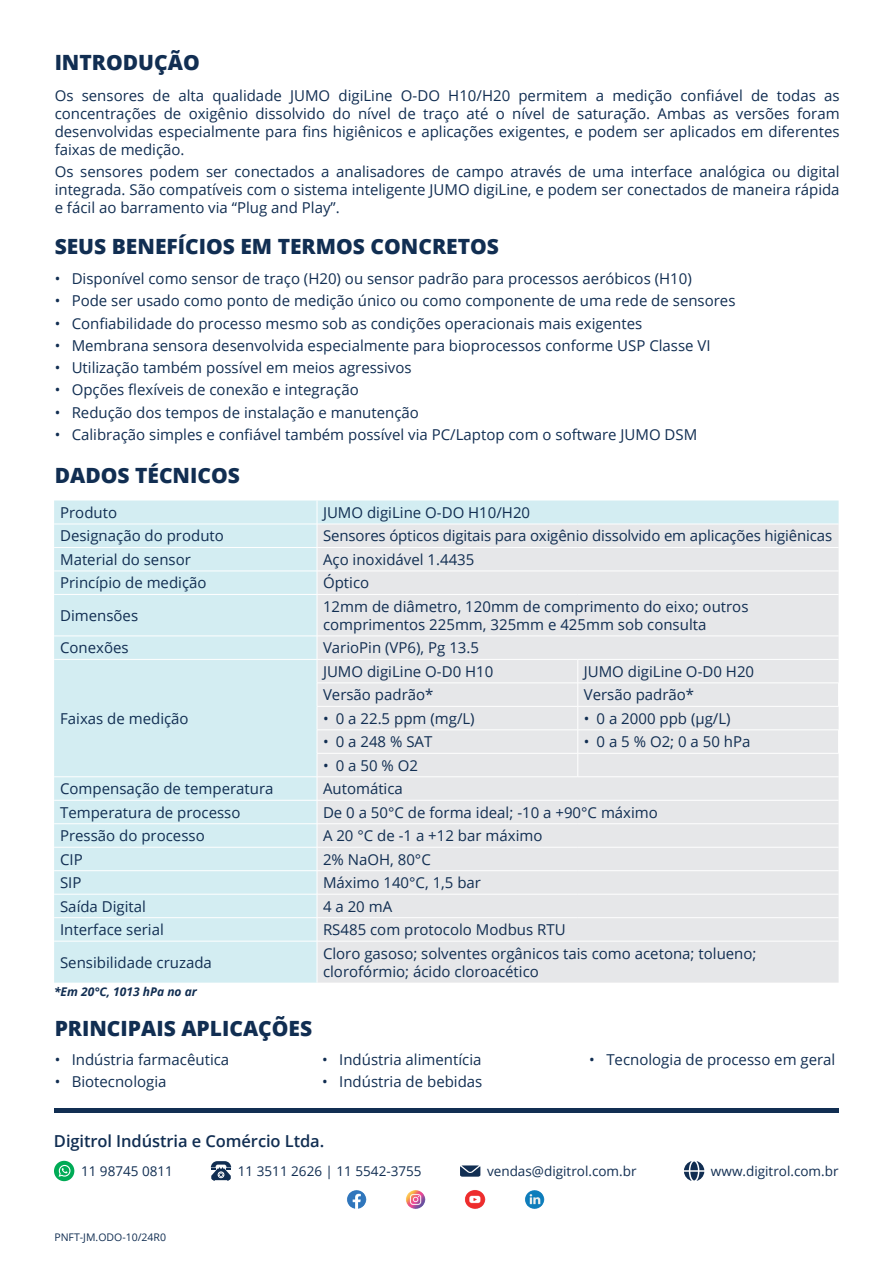
<style>
.page{position:relative;width:893px;height:1263px;background:#fff}
.page>*{position:absolute;margin:0;border:0;box-sizing:border-box;transform-origin:0 0}
.t1{font:800 21px "Open Sans";color:#112e52}
.t2{font:600 16.5px "Open Sans";letter-spacing:-.005em;color:#112e52}
.t3{font:15px/18px "Open Sans";color:#112e52;text-align:justify}
.t4{font:13.5px "Open Sans";color:#112e52}
.t5{font:italic 700 12px "Open Sans";color:#112e52}
.t6{font:10.5px "Open Sans";color:#112e52}
</style>
<div class="page">
<div style="left:54px;top:500px;width:785px;height:483px;background:#d3edf2"></div>
<div style="left:318px;top:525px;width:521px;height:458px;background:#e6e7e9"></div>
<hr style="left:54px;top:524px;width:263px;height:1px;background:#fff">
<hr style="left:317px;top:524px;width:261px;height:1px;background:#fff">
<hr style="left:578px;top:524px;width:261px;height:1px;background:#fff">
<hr style="left:54px;top:547px;width:263px;height:1px;background:#fff">
<hr style="left:317px;top:547px;width:261px;height:1px;background:#fff">
<hr style="left:578px;top:547px;width:261px;height:1px;background:#fff">
<hr style="left:54px;top:571px;width:263px;height:1px;background:#fff">
<hr style="left:317px;top:571px;width:261px;height:1px;background:#fff">
<hr style="left:578px;top:571px;width:261px;height:1px;background:#fff">
<hr style="left:54px;top:594px;width:263px;height:1px;background:#fff">
<hr style="left:317px;top:594px;width:261px;height:1px;background:#fff">
<hr style="left:578px;top:594px;width:261px;height:1px;background:#fff">
<hr style="left:54px;top:636px;width:263px;height:1px;background:#fff">
<hr style="left:317px;top:636px;width:261px;height:1px;background:#fff">
<hr style="left:578px;top:636px;width:261px;height:1px;background:#fff">
<hr style="left:54px;top:659px;width:263px;height:1px;background:#fff">
<hr style="left:317px;top:659px;width:261px;height:1px;background:#fff">
<hr style="left:54px;top:776px;width:263px;height:1px;background:#fff">
<hr style="left:317px;top:776px;width:261px;height:1px;background:#fff">
<hr style="left:54px;top:800px;width:263px;height:1px;background:#fff">
<hr style="left:317px;top:800px;width:261px;height:1px;background:#fff">
<hr style="left:578px;top:800px;width:261px;height:1px;background:#fff">
<hr style="left:317px;top:683px;width:261px;height:1px;background:#fff">
<hr style="left:317px;top:706px;width:261px;height:1px;background:#fff">
<hr style="left:317px;top:729px;width:261px;height:1px;background:#fff">
<hr style="left:317px;top:753px;width:261px;height:1px;background:#fff">
<hr style="left:54px;top:823px;width:263px;height:1px;background:#fff">
<hr style="left:317px;top:823px;width:261px;height:1px;background:#fff">
<hr style="left:578px;top:823px;width:261px;height:1px;background:#fff">
<hr style="left:54px;top:847px;width:263px;height:1px;background:#fff">
<hr style="left:317px;top:847px;width:261px;height:1px;background:#fff">
<hr style="left:578px;top:847px;width:261px;height:1px;background:#fff">
<hr style="left:54px;top:870px;width:263px;height:1px;background:#fff">
<hr style="left:317px;top:870px;width:261px;height:1px;background:#fff">
<hr style="left:578px;top:870px;width:261px;height:1px;background:#fff">
<hr style="left:54px;top:894px;width:263px;height:1px;background:#fff">
<hr style="left:317px;top:894px;width:261px;height:1px;background:#fff">
<hr style="left:578px;top:894px;width:261px;height:1px;background:#fff">
<hr style="left:54px;top:917px;width:263px;height:1px;background:#fff">
<hr style="left:317px;top:917px;width:261px;height:1px;background:#fff">
<hr style="left:578px;top:917px;width:261px;height:1px;background:#fff">
<hr style="left:54px;top:941px;width:263px;height:1px;background:#fff">
<hr style="left:317px;top:941px;width:261px;height:1px;background:#fff">
<hr style="left:578px;top:941px;width:261px;height:1px;background:#fff">
<svg style="left:317px;top:500px;width:1px;height:94px"></svg>
<hr style="left:317px;top:595px;width:1px;height:41px;background:#fff">
<svg style="left:317px;top:637px;width:1px;height:304px"></svg>
<hr style="left:317px;top:941px;width:1px;height:42px;background:#fff">
<div style="left:578px;top:659px;width:261px;height:118px;background:#e6e7e9"></div>
<img style="left:406px;top:1190px;width:20px;height:19px">
<img style="left:525px;top:1190px;width:19px;height:19px">
<img style="left:465px;top:1190px;width:20px;height:19px">
<div style="left:54px;top:1161px;width:20px;height:20px;background:#00ab56;border-radius:50%"></div>
<svg style="left:59px;top:1165px;width:11px;height:12px"></svg>
<img style="left:347px;top:1190px;width:20px;height:19px">
<svg style="left:211px;top:1161px;width:20px;height:20px"></svg>
<svg style="left:684px;top:1161px;width:20px;height:20px"></svg>
<svg style="left:460px;top:1165px;width:20px;height:12px"></svg>
<div style="left:54px;top:1108px;width:785px;height:5px;background:#112e52"></div>
<h1 class="t1" style="left:55px;top:47px;width:147px">INTRODUÇÃO</h1>
<p class="t3" style="left:55px;top:86px;width:786px">Os sensores de alta qualidade JUMO digiLine O-DO H10/H20 permitem a medição confiável de todas as concentrações de oxigênio dissolvido do nível de traço até o nível de saturação. Ambas as versões foram desenvolvidas especialmente para fins higiênicos e aplicações exigentes, e podem ser aplicados em diferentes faixas de medição.</p>
<p class="t3" style="left:55px;top:162px;width:786px">Os sensores podem ser conectados a analisadores de campo através de uma interface analógica ou digital integrada. São compatíveis com o sistema inteligente JUMO digiLine, e podem ser conectados de maneira rápida e fácil ao barramento via “Plug and Play”.</p>
<h1 class="t1" style="left:55px;top:231px;width:446px">SEUS BENEFÍCIOS EM TERMOS CONCRETOS</h1>
<p class="t3" style="left:55px;top:269px;width:639px">• Disponível como sensor de traço (H20) ou sensor padrão para processos aeróbicos (H10)</p>
<p class="t3" style="left:55px;top:291px;width:682px">• Pode ser usado como ponto de medição único ou como componente de uma rede de sensores</p>
<p class="t3" style="left:55px;top:314px;width:589px">• Confiabilidade do processo mesmo sob as condições operacionais mais exigentes</p>
<p class="t3" style="left:55px;top:336px;width:657px">• Membrana sensora desenvolvida especialmente para bioprocessos conforme USP Classe VI</p>
<p class="t3" style="left:55px;top:358px;width:358px">• Utilização também possível em meios agressivos</p>
<p class="t3" style="left:55px;top:380px;width:306px">• Opções flexíveis de conexão e integração</p>
<p class="t3" style="left:55px;top:403px;width:366px">• Redução dos tempos de instalação e manutenção</p>
<p class="t3" style="left:55px;top:425px;width:644px">• Calibração simples e confiável também possível via PC/Laptop com o software JUMO DSM</p>
<h1 class="t1" style="left:55px;top:459px;width:187px">DADOS TÉCNICOS</h1>
<p class="t3" style="left:60px;top:503px;width:58px">Produto</p>
<p class="t3" style="left:323px;top:503px;width:209px">JUMO digiLine O-DO H10/H20</p>
<p class="t3" style="left:60px;top:527px;width:165px">Designação do produto</p>
<p class="t3" style="left:323px;top:527px;width:511px">Sensores ópticos digitais para oxigênio dissolvido em aplicações higiênicas</p>
<p class="t3" style="left:60px;top:550px;width:132px">Material do sensor</p>
<p class="t3" style="left:323px;top:550px;width:153px">Aço inoxidável 1.4435</p>
<p class="t3" style="left:60px;top:574px;width:148px">Princípio de medição</p>
<p class="t3" style="left:323px;top:574px;width:48px">Óptico</p>
<p class="t3" style="left:60px;top:606px;width:80px">Dimensões</p>
<p class="t3" style="left:323px;top:597px;width:427px">12mm de diâmetro, 120mm de comprimento do eixo; outros comprimentos 225mm, 325mm e 425mm sob consulta</p>
<p class="t3" style="left:60px;top:638px;width:70px">Conexões</p>
<p class="t3" style="left:323px;top:638px;width:158px">VarioPin (VP6), Pg 13.5</p>
<p class="t3" style="left:60px;top:709px;width:130px">Faixas de medição</p>
<p class="t3" style="left:323px;top:662px;width:172px">JUMO digiLine O-D0 H10</p>
<p class="t3" style="left:584px;top:662px;width:172px">JUMO digiLine O-D0 H20</p>
<p class="t3" style="left:323px;top:685px;width:112px">Versão padrão*</p>
<p class="t3" style="left:584px;top:685px;width:112px">Versão padrão*</p>
<p class="t3" style="left:323px;top:709px;width:153px">• 0 a 22.5 ppm (mg/L)</p>
<p class="t3" style="left:584px;top:709px;width:148px">• 0 a 2000 ppb (µg/L)</p>
<p class="t3" style="left:323px;top:732px;width:111px">• 0 a 248 % SAT</p>
<p class="t3" style="left:584px;top:732px;width:168px">• 0 a 5 % O2; 0 a 50 hPa</p>
<p class="t3" style="left:323px;top:756px;width:97px">• 0 a 50 % O2</p>
<p class="t3" style="left:60px;top:779px;width:215px">Compensação de temperatura</p>
<p class="t3" style="left:323px;top:779px;width:81px">Automática</p>
<p class="t3" style="left:60px;top:803px;width:182px">Temperatura de processo</p>
<p class="t3" style="left:323px;top:803px;width:336px">De 0 a 50°C de forma ideal; -10 a +90°C máximo</p>
<p class="t3" style="left:60px;top:826px;width:146px">Pressão do processo</p>
<p class="t3" style="left:323px;top:826px;width:221px">A 20 °C de -1 a +12 bar máximo</p>
<p class="t3" style="left:60px;top:850px;width:24px">CIP</p>
<p class="t3" style="left:323px;top:850px;width:109px">2% NaOH, 80°C</p>
<p class="t3" style="left:60px;top:873px;width:23px">SIP</p>
<p class="t3" style="left:323px;top:873px;width:160px">Máximo 140°C, 1,5 bar</p>
<p class="t3" style="left:60px;top:897px;width:87px">Saída Digital</p>
<p class="t3" style="left:323px;top:897px;width:71px">4 a 20 mA</p>
<p class="t3" style="left:60px;top:920px;width:105px">Interface serial</p>
<p class="t3" style="left:323px;top:920px;width:244px">RS485 com protocolo Modbus RTU</p>
<p class="t3" style="left:60px;top:953px;width:153px">Sensibilidade cruzada</p>
<p class="t3" style="left:323px;top:944px;width:435px">Cloro gasoso; solventes orgânicos tais como acetona; tolueno; clorofórmio; ácido cloroacético</p>
<p class="t5" style="left:54px;top:983px;width:144px">*Em 20°C, 1013 hPa no ar</p>
<h1 class="t1" style="left:55px;top:1012px;width:259px">PRINCIPAIS APLICAÇÕES</h1>
<p class="t3" style="left:55px;top:1050px;width:176px">• Indústria farmacêutica</p>
<p class="t3" style="left:55px;top:1072px;width:113px">• Biotecnologia</p>
<p class="t3" style="left:322px;top:1050px;width:161px">• Indústria alimentícia</p>
<p class="t3" style="left:322px;top:1072px;width:162px">• Indústria de bebidas</p>
<p class="t3" style="left:589px;top:1050px;width:248px">• Tecnologia de processo em geral</p>
<p class="t2" style="left:54px;top:1129px;width:272px">Digitrol Indústria e Comércio Ltda.</p>
<p class="t4" style="left:238px;top:1161px;width:185px">11 3511 2626 | 11 5542-3755</p>
<p class="t4" style="left:487px;top:1161px;width:151px">vendas@digitrol.com.br</p>
<p class="t4" style="left:711px;top:1161px;width:129px">www.digitrol.com.br</p>
<p class="t4" style="left:81px;top:1161px;width:93px">11 98745 0811</p>
<p class="t6" style="left:54px;top:1230px;width:113px">PNFT-JM.ODO-10/24R0</p>
</div>
